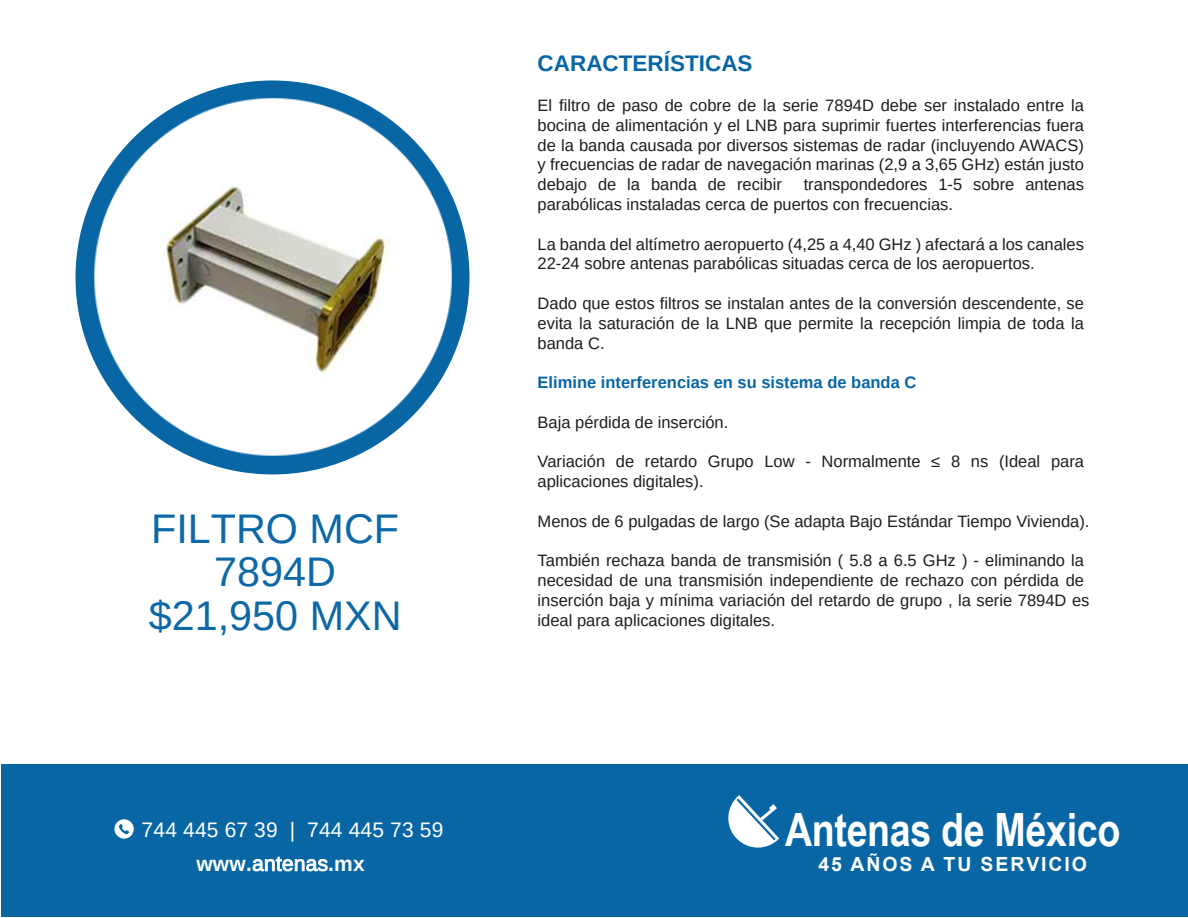
<style>
.page{position:relative;width:1188px;height:918px;background:#fff}
.page>*{position:absolute;margin:0;border:0;box-sizing:border-box;transform-origin:0 0}
.t1{font:700 45.9px "Arial Narrow";letter-spacing:-.01em;color:#fff}
.t2{font:41.4px/43.5px "Arimo";color:#0d68a7;text-align:center}
.t3{font:700 22.5px "Arimo";color:#0866a5}
.t4{font:21px/33.8px "Arimo";letter-spacing:.01em;color:#fff}
.t5{font:700 19.5px "Arial";letter-spacing:.095em;color:#fff}
.t6{font:16.5px/19.8px "Arimo";color:#1d1d1b}
.t7{font:700 16.5px "Arimo";color:#0866a5}
.s1{font-weight:700}
</style>
<div class="page">
<div style="left:76px;top:80px;width:393px;height:394px;background:#0866a5;border-radius:50%"></div>
<img style="left:75px;top:97px;width:395px;height:361px">
<div style="left:2px;top:765px;width:1186px;height:152px;background:#0866a5"></div>
<svg style="left:728px;top:795px;width:51px;height:53px"></svg>
<svg style="left:114px;top:819px;width:20px;height:20px"></svg>
<h2 class="t2" style="left:149px;top:507px;width:255px">FILTRO MCF<br>7894D $21,950 MXN</h2>
<p class="t4" style="left:196px;top:813px;width:249px;text-indent:-55px">744 445 67 39 | 744 445 73 59 <span class="s1">www.</span>antenas<span class="s1">.mx</span></p>
<h3 class="t3" style="left:538px;top:48px;width:217px">CARACTERÍSTICAS</h3>
<p class="t6" style="left:538px;top:95px;width:548px;text-align:justify">El filtro de paso de cobre de la serie 7894D debe ser instalado entre la bocina de alimentación y el LNB para suprimir fuertes interferencias fuera de la banda causada por diversos sistemas de radar (incluyendo AWACS) y frecuencias de radar de navegación marinas (2,9 a 3,65 GHz) están justo debajo de la banda de recibir</p>
<p class="t6" style="left:538px;top:175px;width:548px;text-indent:266px">transpondedores 1-5 sobre antenas parabólicas instaladas cerca de puertos con frecuencias.</p>
<p class="t6" style="left:538px;top:234px;width:548px">La banda del altímetro aeropuerto (4,25 a 4,40 GHz ) afectará a los canales<br>22-24 sobre antenas parabólicas situadas cerca de los aeropuertos.</p>
<p class="t6" style="left:538px;top:293px;width:548px;text-align:justify">Dado que estos filtros se instalan antes de la conversión descendente, se evita la saturación de la LNB que permite la recepción limpia de toda la banda C.</p>
<p class="t7" style="left:538px;top:371px;width:380px">Elimine interferencias en su sistema de banda C</p>
<p class="t6" style="left:538px;top:412px;width:192px">Baja pérdida de inserción.</p>
<p class="t6" style="left:538px;top:452px;width:548px">Variación de retardo Grupo Low - Normalmente ≤ 8 ns (Ideal para aplicaciones digitales).</p>
<p class="t6" style="left:538px;top:511px;width:553px">Menos de 6 pulgadas de largo (Se adapta Bajo Estándar Tiempo Vivienda).</p>
<p class="t6" style="left:538px;top:551px;width:553px">También rechaza banda de transmisión ( 5.8 a 6.5 GHz ) - eliminando la necesidad de una transmisión independiente de rechazo con pérdida de inserción baja y mínima variación del retardo de grupo , la serie 7894D es ideal para aplicaciones digitales.</p>
<h1 class="t1" style="left:785px;top:795px;width:337px">Antenas de México</h1>
<p class="t5" style="left:818px;top:851px;width:270px">45 AÑOS A TU SERVICIO</p>
</div>
